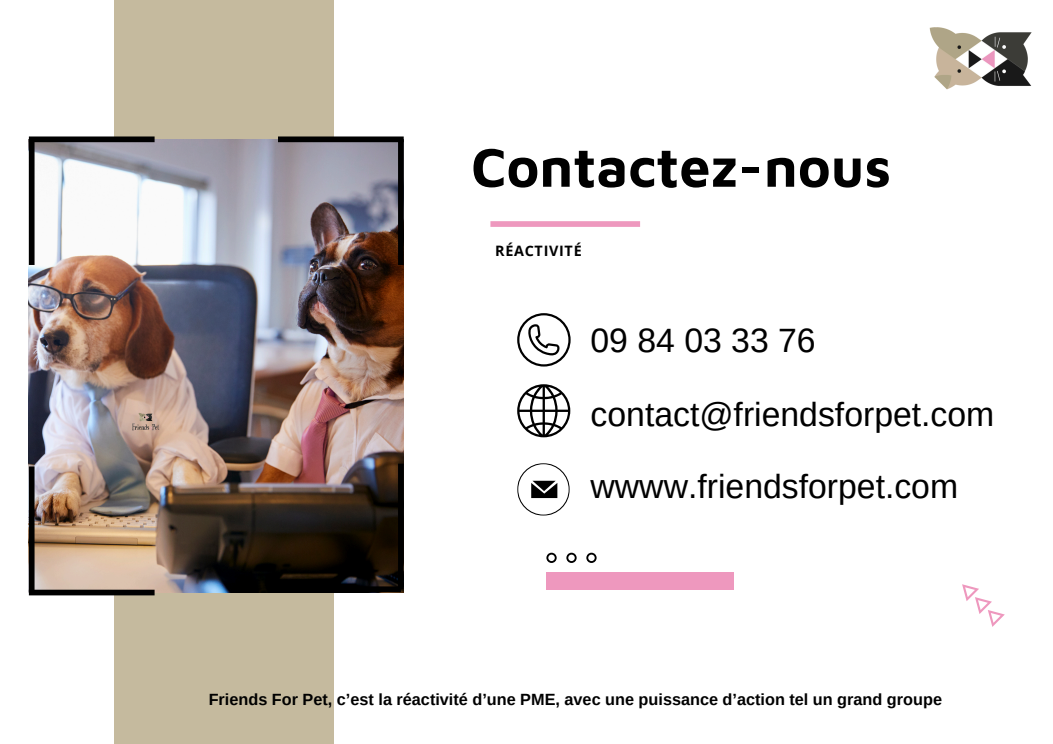
<style>
.page{position:relative;width:1053px;height:744px;background:#fff}
.page>*{position:absolute;margin:0;border:0;box-sizing:border-box;transform-origin:0 0}
.t1{font:700 55.72px "Maven Pro";color:#000}
.t2{font:33.72px "Arimo";color:#000}
.t3{font:700 16.24px "Arimo";color:#000}
.t4{font:700 14.36px "Open Sans";letter-spacing:.05em;color:#000}
</style>
<div class="page">
<div style="left:114px;top:0;width:219px;height:744px;background:#c5ba9e"></div>
<img style="left:29px;top:139px;width:375px;height:454px">
<div style="left:490px;top:221px;width:150px;height:6px;background:#ee98be"></div>
<svg style="left:962px;top:584px;width:42px;height:43px"></svg>
<div style="left:546px;top:572px;width:187px;height:18px;background:#ee98be"></div>
<svg style="left:546px;top:553px;width:10px;height:10px"></svg>
<svg style="left:566px;top:553px;width:10px;height:10px"></svg>
<svg style="left:586px;top:553px;width:10px;height:10px"></svg>
<svg style="left:517px;top:313px;width:53px;height:54px"></svg>
<svg style="left:517px;top:384px;width:53px;height:53px"></svg>
<img style="left:929px;top:27px;width:103px;height:63px">
<svg style="left:517px;top:463px;width:52px;height:53px"></svg>
<div style="left:278px;top:136px;width:125px;height:6px;background:#000"></div>
<div style="left:29px;top:590px;width:126px;height:5px;background:#000"></div>
<div style="left:398px;top:139px;width:6px;height:126px;background:#000"></div>
<div style="left:29px;top:466px;width:6px;height:126px;background:#000"></div>
<div style="left:29px;top:136px;width:126px;height:6px;background:#000"></div>
<div style="left:29px;top:139px;width:6px;height:126px;background:#000"></div>
<div style="left:275px;top:586px;width:126px;height:6px;background:#000"></div>
<div style="left:398px;top:464px;width:6px;height:125px;background:#000"></div>
<img style="left:128px;top:411px;width:34px;height:20px">
<p class="t1" style="left:471px;top:133px;width:421px">Contactez-nous</p>
<p class="t4" style="left:495px;top:240px;width:88px">RÉACTIVITÉ</p>
<p class="t2" style="left:590px;top:321px;width:227px">09 84 03 33 76</p>
<p class="t2" style="left:590px;top:396px;width:405px">contact@friendsforpet.com</p>
<p class="t2" style="left:590px;top:468px;width:369px">wwww.friendsforpet.com</p>
<p class="t3" style="left:209px;top:691px;width:734px">Friends For Pet, c’est la réactivité d’une PME, avec une puissance d’action tel un grand groupe</p>
</div>
